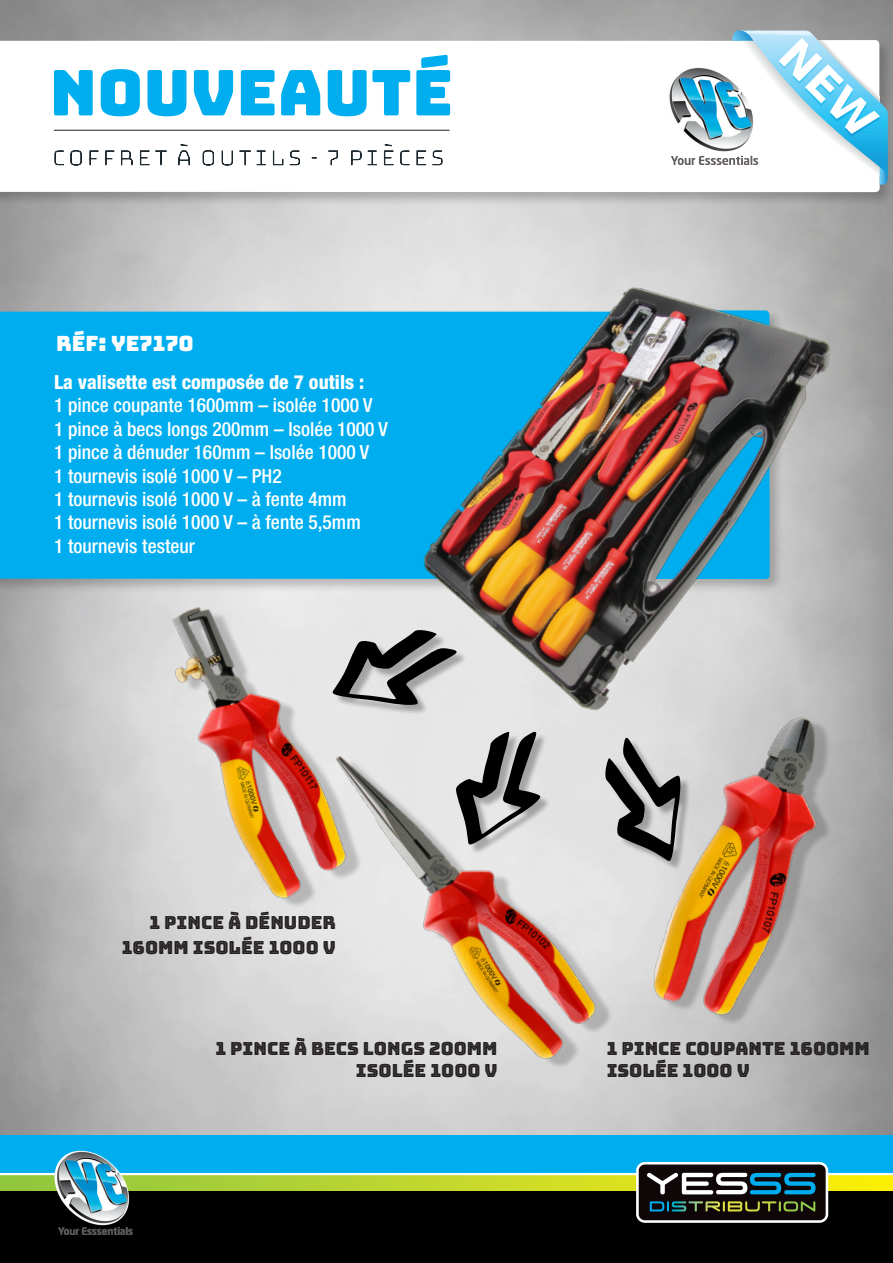
<style>
.page{position:relative;width:893px;height:1263px;background:#fff}
.page>*{position:absolute;margin:0;border:0;box-sizing:border-box;transform-origin:0 0}
.t1{font:63px "Bungee";color:#00aeef}
.t2{font:21px "Bungee Layers";color:#fff}
.t3{font:500 condensed 19.5px "Helvetica Neue";color:#fff}
.t4{font:800 condensed 19.5px "Helvetica Neue";color:#fff}
.t5{font:18px/25.2px "Bungee Inline";color:#231f20;text-align:right}
</style>
<div class="page">
<div style="left:0;top:38px;width:893px;height:168px;background:#231f20;opacity:.25"></div>
<svg style="left:0;top:40px;width:880px;height:152px"></svg>
<svg style="left:54px;top:150px;width:10px;height:15px"></svg>
<svg style="left:70px;top:150px;width:12px;height:16px"></svg>
<svg style="left:89px;top:150px;width:10px;height:15px"></svg>
<svg style="left:105px;top:150px;width:10px;height:15px"></svg>
<svg style="left:121px;top:150px;width:12px;height:15px"></svg>
<svg style="left:140px;top:150px;width:27px;height:15px"></svg>
<svg style="left:178px;top:144px;width:12px;height:21px"></svg>
<svg style="left:202px;top:150px;width:12px;height:16px"></svg>
<svg style="left:221px;top:150px;width:12px;height:16px"></svg>
<svg style="left:239px;top:150px;width:27px;height:15px"></svg>
<svg style="left:273px;top:150px;width:27px;height:15px"></svg>
<svg style="left:328px;top:150px;width:10px;height:15px"></svg>
<svg style="left:351px;top:150px;width:26px;height:15px"></svg>
<svg style="left:384px;top:144px;width:10px;height:21px"></svg>
<svg style="left:400px;top:150px;width:10px;height:15px"></svg>
<svg style="left:416px;top:150px;width:10px;height:15px"></svg>
<svg style="left:432px;top:150px;width:11px;height:15px"></svg>
<img style="left:660px;top:54px;width:72px;height:110px">
<svg style="left:732px;top:30px;width:156px;height:155px"></svg>
<div style="left:0;top:1156px;width:893px;height:107px;background:#000"></div>
<svg style="left:0;top:1175px;width:893px;height:15px;background:#c0d72e"></svg>
<div style="left:0;top:1135px;width:893px;height:40px;background:#00aeef"></div>
<hr style="left:0;top:1173px;width:893px;height:2px;background:#fff">
<img style="left:48px;top:1150px;width:92px;height:84px">
<hr style="left:54px;top:130px;width:396px;height:1px;background:#231f20">
<div style="left:0;top:310px;width:366px;height:269px;background:#00aeef"></div>
<img style="left:281px;top:740px;width:364px;height:362px">
<img style="left:622px;top:740px;width:246px;height:303px">
<img style="left:116px;top:563px;width:257px;height:363px">
<div style="left:458px;top:734px;width:92px;height:121px;background:#e3e3e3"></div>
<svg style="left:456px;top:740px;width:87px;height:110px"></svg>
<div style="left:607px;top:740px;width:84px;height:131px;background:#231f20;opacity:.33"></div>
<svg style="left:603px;top:740px;width:78px;height:127px;background:#8b8b8b"></svg>
<svg style="left:636px;top:1162px;width:192px;height:61px"></svg>
<div style="left:639px;top:1164px;width:187px;height:56px;background:#0e0607;border-radius:6px"></div>
<svg style="left:647px;top:1172px;width:169px;height:22px"></svg>
<svg style="left:650px;top:1201px;width:165px;height:10px"></svg>
<img style="left:366px;top:207px;width:527px;height:533px">
<p class="t1" style="left:50px;top:57px;width:405px">NOUVEAUTÉ</p>
<p class="t2" style="left:56px;top:331px;width:139px">Réf: YE7170</p>
<p class="t4" style="left:54px;top:370px;width:312px">La valisette est composée de 7 outils :</p>
<p class="t3" style="left:54px;top:394px;width:320px">1 pince coupante 1600mm – isolée 1000 V</p>
<p class="t3" style="left:54px;top:417px;width:335px">1 pince à becs longs 200mm – Isolée 1000 V</p>
<p class="t3" style="left:54px;top:441px;width:317px">1 pince à dénuder 160mm – Isolée 1000 V</p>
<p class="t3" style="left:54px;top:464px;width:229px">1 tournevis isolé 1000 V – PH2</p>
<p class="t3" style="left:54px;top:487px;width:294px">1 tournevis isolé 1000 V – à fente 4mm</p>
<p class="t3" style="left:54px;top:511px;width:308px">1 tournevis isolé 1000 V – à fente 5,5mm</p>
<p class="t3" style="left:54px;top:534px;width:142px">1 tournevis testeur</p>
<p class="t5" style="left:122px;top:910px;width:216px">1 PINCE À DÉNUDER<br>160MM ISOLÉE 1000 V</p>
<p class="t5" style="left:215px;top:1036px;width:284px">1 PINCE À BECS LONGS 200MM</p>
<p class="t5" style="left:356px;top:1058px;width:143px">ISOLÉE 1000 V</p>
<p class="t5" style="left:607px;top:1036px;width:265px">1 PINCE COUPANTE 1600MM</p>
<p class="t5" style="left:607px;top:1058px;width:145px">ISOLÉE 1000 V</p>
</div>
